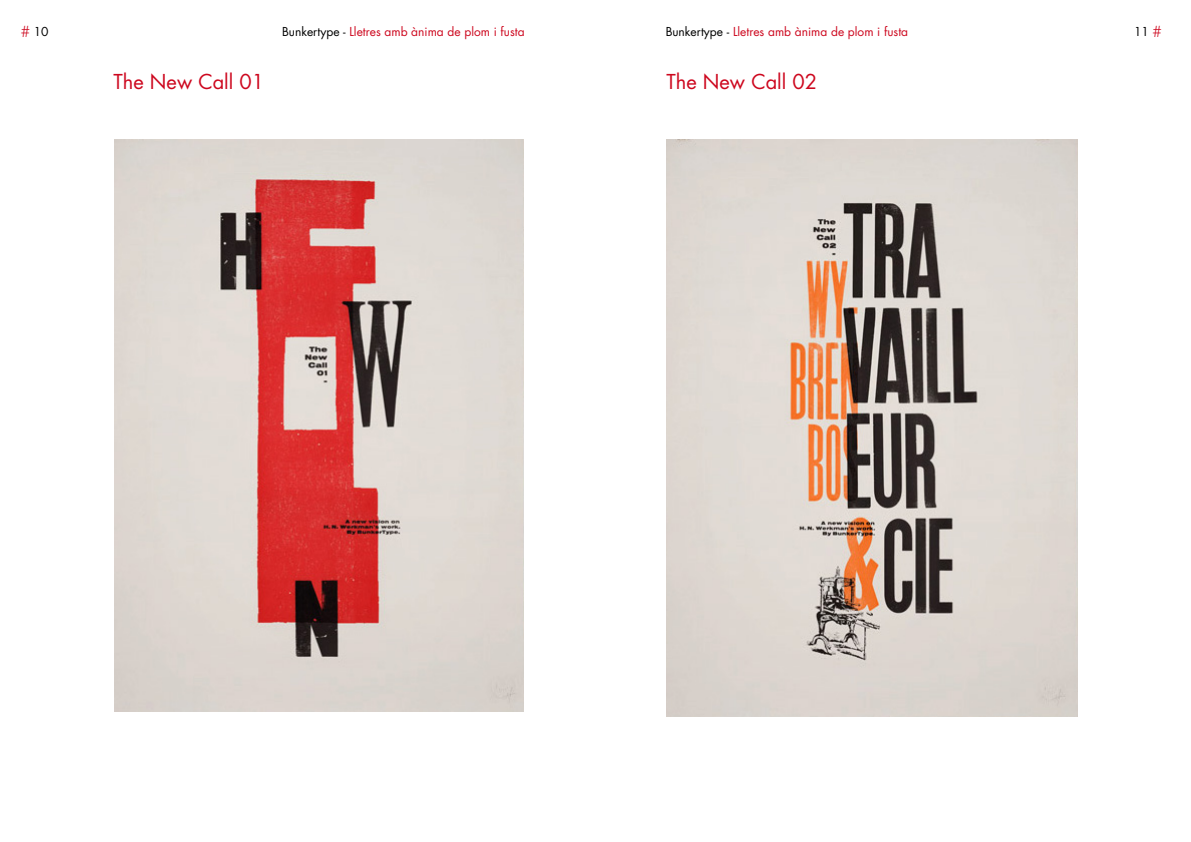
<style>
.page{position:relative;width:1191px;height:842px;background:#fff}
.page>*{position:absolute;margin:0;border:0;box-sizing:border-box;transform-origin:0 0}
.t1{font:20px "Futura";color:#cd071e}
.t2{font:12px "Futura";color:#cd071e}
.t3{font:12px "Futura";color:#000}
.s1{font-weight:300;font-size:16px;color:#cd071e}
.s2{color:#000}
</style>
<div class="page">
<img style="left:114px;top:139px;width:409px;height:572px">
<img style="left:666px;top:139px;width:411px;height:577px">
<p class="t3" style="left:21px;top:24px;width:30px"><span class="s1">#</span> 10</p>
<p class="t2" style="left:282px;top:24px;width:244px"><span class="s2">Bunkertype -</span> Lletres amb ànima de plom i fusta</p>
<p class="t2" style="left:665px;top:24px;width:244px"><span class="s2">Bunkertype -</span> Lletres amb ànima de plom i fusta</p>
<p class="t3" style="left:1134px;top:24px;width:30px">11<span class="s1">#</span></p>
<h1 class="t1" style="left:113px;top:69px;width:152px">The New Call 01</h1>
<h1 class="t1" style="left:666px;top:69px;width:152px">The New Call 02</h1>
</div>
